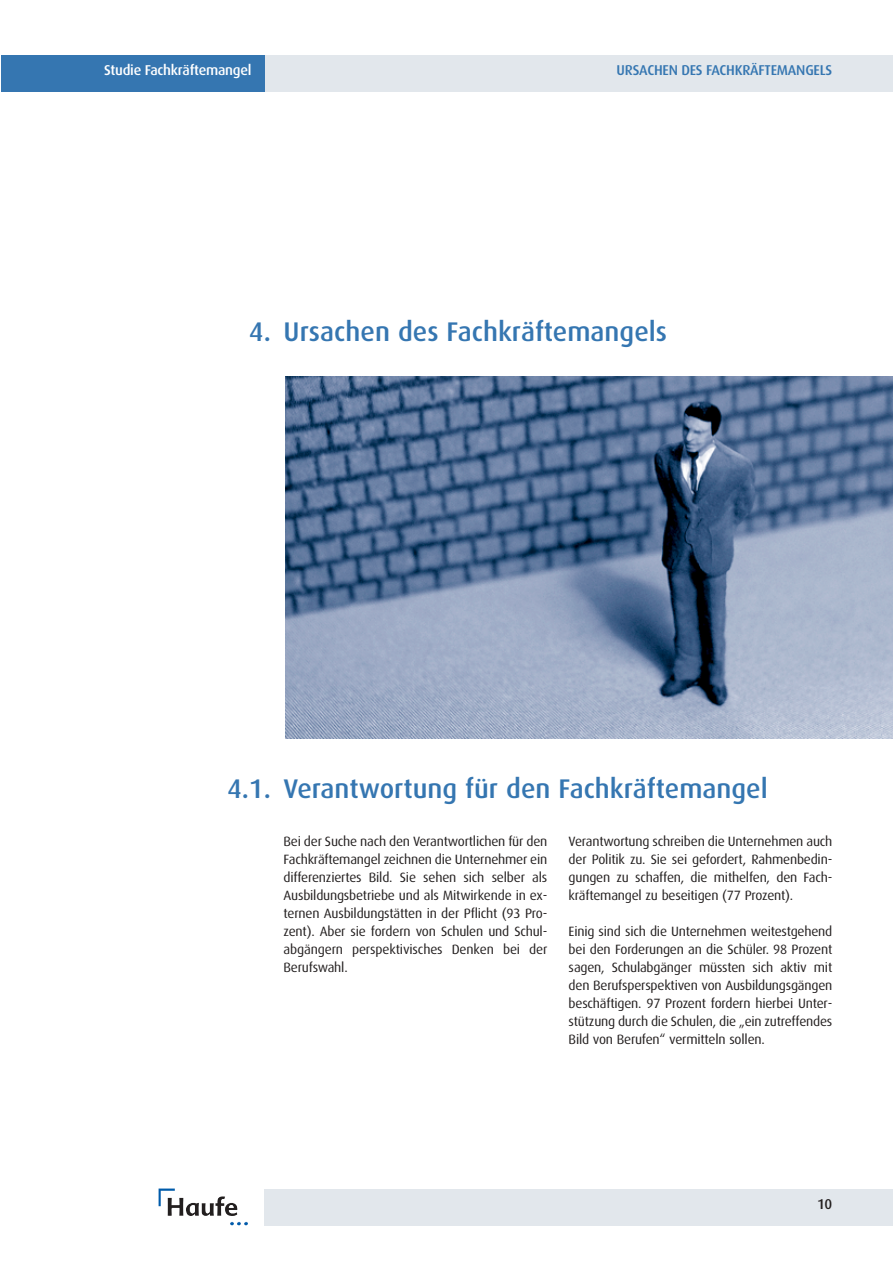
<style>
.page{position:relative;width:893px;height:1263px;background:#fff}
.page>*{position:absolute;margin:0;border:0;box-sizing:border-box;transform-origin:0 0}
.t1{font:500 27px "Dax";color:#3576b1}
.t2{font:500 14.25px "Dax";letter-spacing:-.015em;color:#3576b1}
.t3{font:500 14.25px "Dax";letter-spacing:-.015em;color:#fff}
.t4{font:500 14.25px "Dax";color:#231f1f}
.t5{font:13.5px/18px "Dax";letter-spacing:-.015em;color:#231f1f;text-align:justify}
</style>
<div class="page">
<div style="left:264px;top:55px;width:628px;height:36px;background:#e2e7ec"></div>
<div style="left:1px;top:55px;width:263px;height:36px;background:#3576b1"></div>
<div style="left:264px;top:1189px;width:628px;height:36px;background:#e2e7ec"></div>
<img style="left:158px;top:1189px;width:90px;height:36px">
<img style="left:286px;top:376px;width:606px;height:362px">
<p class="t3" style="left:104px;top:63px;width:149px">Studie Fachkräftemangel</p>
<p class="t2" style="left:616px;top:63px;width:217px">URSACHEN DES FACHKRÄFTEMANGELS</p>
<h1 class="t1" style="left:249px;top:319px;width:419px">4. Ursachen des Fachkräftemangels</h1>
<h1 class="t1" style="left:227px;top:776px;width:542px">4.1. Verantwortung für den Fachkräftemangel</h1>
<p class="t5" style="left:283px;top:833px;width:265px">Bei der Suche nach den Verantwortlichen für den Fachkräftemangel zeichnen die Unternehmer ein differenziertes Bild. Sie sehen sich selber als Ausbildungsbetriebe und als Mitwirkende in ex&shy;ternen Ausbildungstätten in der Pflicht (93 Pro&shy;zent). Aber sie fordern von Schulen und Schul&shy;abgängern perspektivisches Denken bei der Berufswahl.</p>
<p class="t5" style="left:568px;top:833px;width:265px">Verantwortung schreiben die Unternehmen auch der Politik zu. Sie sei gefordert, Rahmenbedin&shy;gungen zu schaffen, die mithelfen, den Fach&shy;kräftemangel zu beseitigen (77 Prozent).</p>
<p class="t5" style="left:568px;top:923px;width:265px">Einig sind sich die Unternehmen weitestgehend bei den Forderungen an die Schüler. 98 Prozent sagen, Schulabgänger müssten sich aktiv mit den Berufsperspektiven von Ausbildungsgängen beschäftigen. 97 Prozent fordern hierbei Unter&shy;stützung durch die Schulen, die „ein zutreffendes Bild von Berufen“ vermitteln sollen.</p>
<p class="t4" style="left:817px;top:1197px;width:17px">10</p>
</div>
